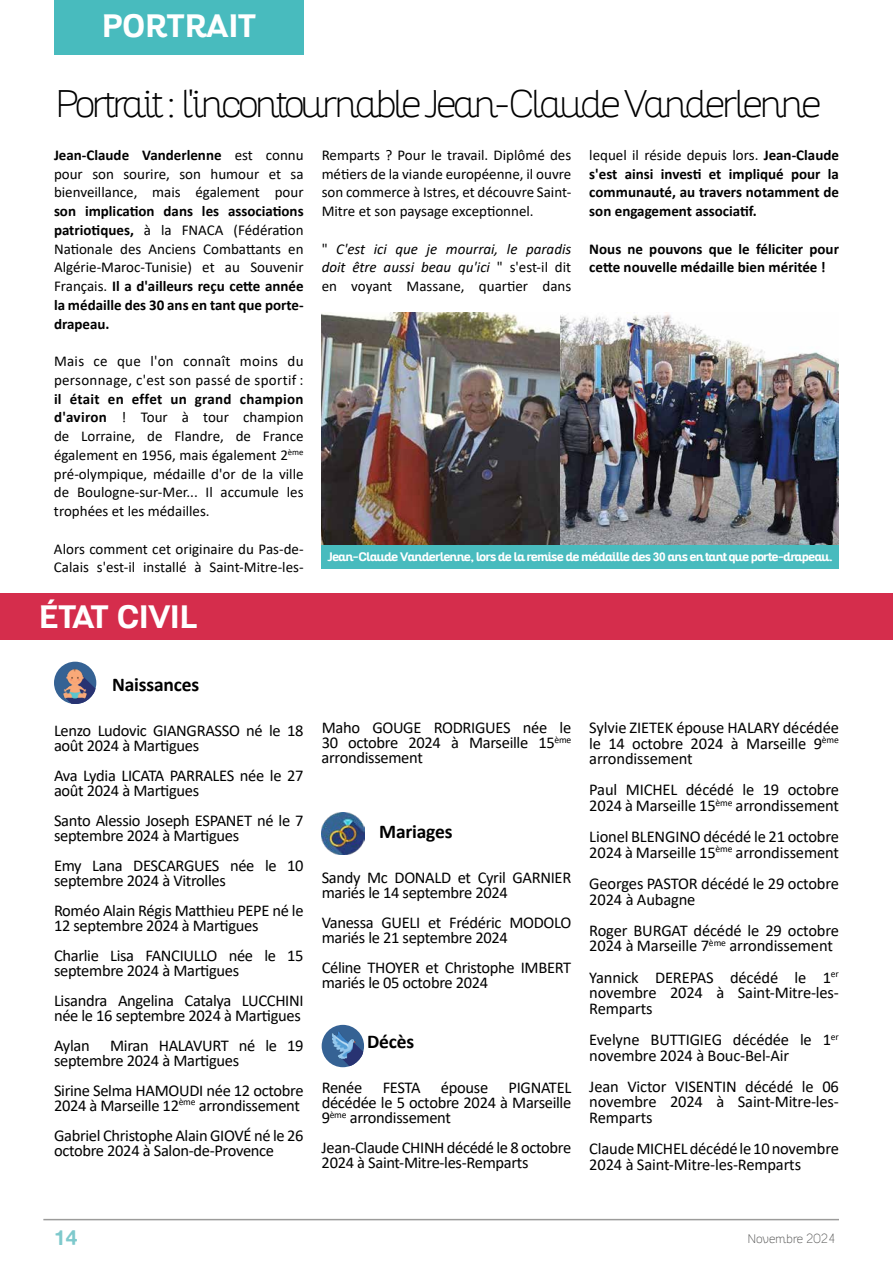
<style>
.page{position:relative;width:893px;height:1263px;background:#fff}
.page>*{position:absolute;margin:0;border:0;box-sizing:border-box;transform-origin:0 0}
.t1{font:100 37.5px "Altair";letter-spacing:-.08em;color:#000}
.t2{font:700 31.5px "Altair";color:#fff}
.t3{font:21px "Alte Haas Grotesk Bold";color:#7ec9cc}
.t4{font:700 19.5px "Calibri";letter-spacing:-.01em;color:#000}
.t5{font:16.5px/15px "Calibri";letter-spacing:-.02em;color:#000}
.t6{font:15px/18.8px "Calibri";color:#000;text-align:justify}
.t7{font:700 15px/18.8px "Calibri";color:#000;text-align:justify}
.t8{font:italic 15px/18.8px "Calibri";color:#000;text-align:justify}
.t9{font:15px/18.8px "Calibri";letter-spacing:.02em;color:#000}
.t10{font:700 12px "Altair";letter-spacing:-.04em;color:#fff}
.t11{font:100 12px "Altair";color:#575756}
.s1{font-weight:700}
.s2{font-weight:400}
.s3{font-style:normal}
.s4{font-family:"Arial"}
.s5{font-family:"Caviar Dreams";font-weight:400}
</style>
<div class="page">
<hr style="left:43px;top:1219px;width:796px;height:1px;background:#9b9b9a">
<div style="left:0;top:594px;width:893px;height:46px;background:#d52d4c"></div>
<div style="left:54px;top:662px;width:42px;height:42px;background:#356294;border-radius:50%"></div>
<img style="left:56px;top:664px;width:38px;height:38px">
<svg style="left:65px;top:677px;width:31px;height:27px"></svg>
<div style="left:322px;top:1025px;width:42px;height:42px;background:#356294;border-radius:50%"></div>
<img style="left:327px;top:1030px;width:31px;height:31px">
<svg style="left:341px;top:1040px;width:23px;height:27px"></svg>
<div style="left:54px;top:0;width:250px;height:54px;background:#48bbbe"></div>
<img style="left:322px;top:312px;width:517px;height:234px">
<div style="left:322px;top:546px;width:517px;height:23px;background:#48bbbe"></div>
<img style="left:322px;top:812px;width:42px;height:43px">
<h2 class="t2" style="left:102px;top:5px;width:156px">PORTRAIT</h2>
<h1 class="t1" style="left:54px;top:81px;width:768px">Portrait : l'incontournable Jean-Claude Vanderlenne</h1>
<p class="t6" style="left:54px;top:145px;width:251px"><span class="s1">Jean-Claude Vanderlenne</span> est connu pour son sourire, son humour et sa bienveillance, mais également pour</p>
<p class="t7" style="left:54px;top:202px;width:251px">son implication dans les associations patriotiques, <span class="s2">à la FNACA (Fédération Nationale des Anciens Combattants en Algérie-Maroc-Tunisie) et au Souvenir Français.</span> Il a d'ailleurs reçu cette année la médaille des 30 ans en tant que porte&shy;drapeau.</p>
<p class="t9" style="left:54px;top:351px;width:251px">Mais ce que l'on connaît moins du personnage, c'est son passé de sportif :</p>
<p class="t6" style="left:54px;top:389px;width:251px"><span class="s1">il était en effet un grand champion d'aviron</span> ! Tour à tour champion de Lorraine, de Flandre, de France également en 1956, mais également 2<sup>ème </sup>pré-olympique, médaille d'or de la ville de Boulogne-sur-Mer... Il accumule les trophées et les médailles.</p>
<p class="t6" style="left:54px;top:539px;width:251px">Alors comment cet originaire du Pas-de-<br>Calais s'est-il installé à Saint-Mitre-les-</p>
<p class="t6" style="left:322px;top:145px;width:251px">Remparts ? Pour le travail. Diplômé des métiers de la viande européenne, il ouvre son commerce à Istres, et découvre Saint-Mitre et son paysage exceptionnel.</p>
<p class="t8" style="left:322px;top:239px;width:251px"><span class="s3">"</span> C'est ici que je mourrai, le paradis doit être aussi beau qu'ici <span class="s3">" s'est-il dit en voyant Massane, quartier dans</span></p>
<p class="t7" style="left:589px;top:145px;width:251px"><span class="s2">lequel il réside depuis lors.</span> Jean-Claude s'est ainsi investi et impliqué pour la communauté, au travers notamment de son engagement associatif.</p>
<p class="t7" style="left:589px;top:239px;width:251px">Nous ne pouvons que le féliciter pour cette nouvelle médaille bien méritée !</p>
<p class="t10" style="left:328px;top:548px;width:506px">Jean-Claude Vanderlenne, lors de la remise de médaille des <span class="s4">30</span> ans en tant que porte-drapeau.</p>
<h2 class="t2" style="left:39px;top:597px;width:160px">ÉTAT CIVIL</h2>
<p class="t4" style="left:112px;top:670px;width:88px">Naissances</p>
<p class="t5" style="left:54px;top:722px;width:251px">Lenzo Ludovic GIANGRASSO né le 18 août 2024 à Martigues</p>
<p class="t5" style="left:54px;top:767px;width:251px">Ava Lydia LICATA PARRALES née le 27 août 2024 à Martigues</p>
<p class="t5" style="left:54px;top:812px;width:251px">Santo Alessio Joseph ESPANET né le 7 septembre 2024 à Martigues</p>
<p class="t5" style="left:54px;top:857px;width:251px">Emy Lana DESCARGUES née le 10 septembre 2024 à Vitrolles</p>
<p class="t5" style="left:54px;top:902px;width:251px">Roméo Alain Régis Matthieu PEPE né le<br>12 septembre 2024 à Martigues</p>
<p class="t5" style="left:54px;top:947px;width:251px">Charlie Lisa FANCIULLO née le 15 septembre 2024 à Martigues</p>
<p class="t5" style="left:54px;top:992px;width:251px">Lisandra Angelina Catalya LUCCHINI née le 16 septembre 2024 à Martigues</p>
<p class="t5" style="left:54px;top:1037px;width:251px">Aylan Miran HALAVURT né le 19 septembre 2024 à Martigues</p>
<p class="t5" style="left:54px;top:1082px;width:251px">Sirine Selma HAMOUDI née 12 octobre<br>2024 à Marseille 12<sup>ème</sup> arrondissement</p>
<p class="t5" style="left:54px;top:1127px;width:251px">Gabriel Christophe Alain GIOVÉ né le 26 octobre 2024 à Salon-de-Provence</p>
<p class="t5" style="left:322px;top:720px;width:251px;text-align:justify">Maho GOUGE RODRIGUES née le 30 octobre 2024 à Marseille 15<sup>ème </sup>arrondissement</p>
<p class="t4" style="left:379px;top:818px;width:75px">Mariages</p>
<p class="t5" style="left:322px;top:870px;width:251px">Sandy Mc DONALD et Cyril GARNIER mariés le 14 septembre 2024</p>
<p class="t5" style="left:322px;top:915px;width:251px">Vanessa GUELI et Frédéric MODOLO mariés le 21 septembre 2024</p>
<p class="t5" style="left:322px;top:959px;width:251px">Céline THOYER et Christophe IMBERT mariés le 05 octobre 2024</p>
<p class="t4" style="left:367px;top:1028px;width:49px">Décès</p>
<p class="t5" style="left:322px;top:1080px;width:251px;text-align:justify">Renée FESTA épouse PIGNATEL décédée le 5 octobre 2024 à Marseille 9<sup>ème</sup> arrondissement</p>
<p class="t5" style="left:322px;top:1140px;width:251px">Jean-Claude CHINH décédé le 8 octobre<br>2024 à Saint-Mitre-les-Remparts</p>
<p class="t5" style="left:589px;top:719px;width:251px;line-height:15.6px;text-align:justify">Sylvie ZIETEK épouse HALARY décédée le 14 octobre 2024 à Marseille 9<sup>ème </sup>arrondissement</p>
<p class="t5" style="left:589px;top:782px;width:251px;line-height:15.6px">Paul MICHEL décédé le 19 octobre<br>2024 à Marseille 15<sup>ème</sup> arrondissement</p>
<p class="t5" style="left:589px;top:828px;width:251px;line-height:15.6px">Lionel BLENGINO décédé le 21 octobre<br>2024 à Marseille 15<sup>ème</sup> arrondissement</p>
<p class="t5" style="left:589px;top:875px;width:251px;line-height:15.6px">Georges PASTOR décédé le 29 octobre<br>2024 à Aubagne</p>
<p class="t5" style="left:589px;top:922px;width:251px;line-height:15.6px">Roger BURGAT décédé le 29 octobre<br>2024 à Marseille 7<sup>ème</sup> arrondissement</p>
<p class="t5" style="left:589px;top:969px;width:251px;line-height:15.6px;text-align:justify">Yannick DEREPAS décédé le 1<sup>er </sup>novembre 2024 à Saint-Mitre-les-Remparts</p>
<p class="t5" style="left:589px;top:1031px;width:251px;line-height:15.6px">Evelyne BUTTIGIEG décédée le 1<sup>er </sup>novembre 2024 à Bouc-Bel-Air</p>
<p class="t5" style="left:589px;top:1078px;width:251px;line-height:15.6px;text-align:justify">Jean Victor VISENTIN décédé le 06 novembre 2024 à Saint-Mitre-les-Remparts</p>
<p class="t5" style="left:589px;top:1140px;width:251px;line-height:15.6px">Claude MICHEL décédé le 10 novembre<br>2024 à Saint-Mitre-les-Remparts</p>
<p class="t3" style="left:54px;top:1224px;width:25px">14</p>
<p class="t11" style="left:747px;top:1231px;width:90px">Novembre <span class="s5">2024</span></p>
</div>
